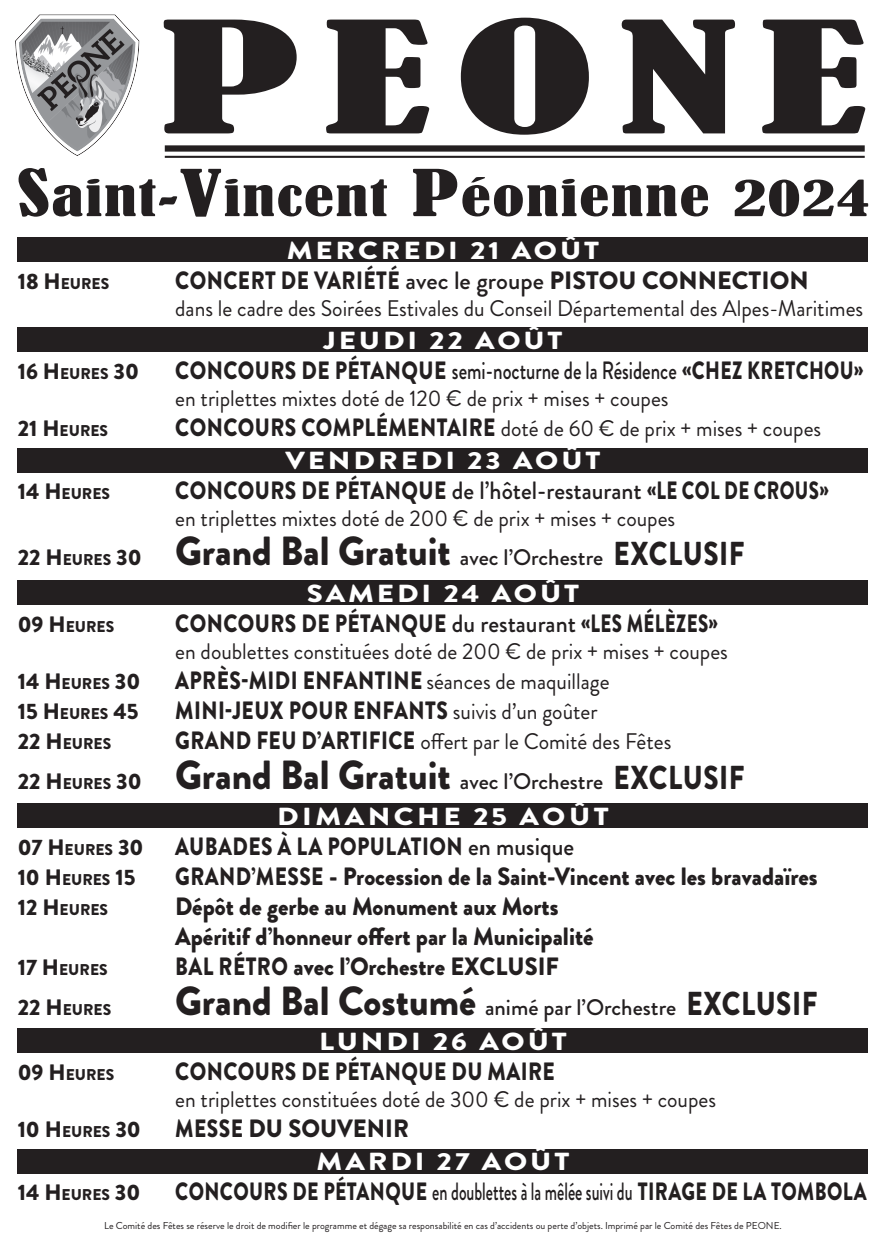
<style>
.page{position:relative;width:886px;height:1241px;background:#fff}
.page>*{position:absolute;margin:0;border:0;box-sizing:border-box;transform-origin:0 0}
.t1{font:condensed 144.38px "Bernard";letter-spacing:.08em;color:#231f20;scale:1.82 1}
.t2{font:condensed 46.19px "Bernard";letter-spacing:.02em;color:#231f20;scale:1.46 1}
.t3{font:900 40.62px "Brandon Grotesque";color:#231f20;scale:.95 1}
.t4{font:900 25px "Brandon Grotesque";letter-spacing:.02em;color:#231f20;scale:.84 1}
.t5{font:900 25px "Brandon Grotesque";color:#231f20;scale:.84 1}
.t6{font:900 25px/30px "Brandon Grotesque";color:#231f20;scale:.95 1}
.t7{font:900 25px "Brandon Grotesque";letter-spacing:.02em;color:#231f20;scale:.78 1}
.t8{font:900 24.69px "Brandon Grotesque";letter-spacing:.1em;color:#fff;scale:1.19 1}
.t9{font:900 24.69px "Brandon Grotesque";letter-spacing:.12em;color:#fff;scale:1.19 1}
.t10{font:22.5px "Brandon Grotesque";color:#231f20;scale:.96 1}
.t11{font:500 22.5px "Brandon Grotesque";color:#231f20}
.t12{font:900 22.25px "Brandon Grotesque";color:#231f20}
.t13{font:900 15.56px "Brandon Grotesque";color:#231f20}
.t14{font:10px "Brandon Grotesque";color:#231f20}
.s1{font-size:60px}
.s2{font-size:22.25px}
.s3{font-weight:500}
.s4{font-size:15.56px}
.s5{font-weight:900;font-size:25px}
.s6{font-weight:500;font-size:22.5px}
.s7{font-size:33.12px}
.s8{font-weight:400;font-size:22.5px}
.s9{font-weight:900;font-size:40.62px}
.s10{font-weight:900;font-size:33.12px}
</style>
<div class="page">
<img style="left:15px;top:14px;width:125px;height:142px">
<div style="left:18px;top:237px;width:850px;height:25px;background:#231f20"></div>
<div style="left:18px;top:1148px;width:850px;height:25px;background:#231f20"></div>
<div style="left:18px;top:1028px;width:850px;height:24px;background:#231f20"></div>
<div style="left:18px;top:327px;width:850px;height:25px;background:#231f20"></div>
<div style="left:18px;top:448px;width:850px;height:25px;background:#231f20"></div>
<div style="left:18px;top:579px;width:850px;height:25px;background:#231f20"></div>
<div style="left:18px;top:803px;width:850px;height:25px;background:#231f20"></div>
<hr style="left:165px;top:156px;width:700px;height:2px;background:#231f20">
<div style="left:165px;top:145px;width:700px;height:7px;background:#231f20"></div>
<h1 class="t1" style="left:159px;top:-6px;width:391px">PEONE</h1>
<h2 class="t2" style="left:17px;top:171px;width:585px"><span class="s1">S</span>aint-<span class="s1">V</span>incent <span class="s1">P</span>éonienne 2024</h2>
<p class="t8" style="left:287px;top:232px;width:264px">MERCREDI 21 AOÛT</p>
<p class="t13" style="left:18px;top:272px;width:93px"><span class="s2">18 H</span>EURES</p>
<p class="t5" style="left:175px;top:262px;width:755px">CONCERT DE VARIÉTÉ <span class="s3">avec le groupe</span> PISTOU CONNECTION</p>
<p class="t10" style="left:175px;top:292px;width:718px">dans le cadre des Soirées Estivales du Conseil Départemental des Alpes-Maritimes</p>
<p class="t8" style="left:323px;top:323px;width:203px">JEUDI 22 AOÛT</p>
<p class="t12" style="left:18px;top:355px;width:123px">16 H<span class="s4">EURES</span> 30</p>
<p class="t4" style="left:175px;top:352px;width:821px">CONCOURS DE PÉTANQUE <span class="s3">semi-nocturne de la Résidence</span> «CHEZ KRETCHOU»</p>
<p class="t10" style="left:175px;top:383px;width:515px">en triplettes mixtes doté de 120 € de prix + mises + coupes</p>
<p class="t13" style="left:18px;top:419px;width:92px"><span class="s2">21 H</span>EURES</p>
<p class="t10" style="left:175px;top:413px;width:674px"><span class="s5">CONCOURS COMPLÉMENTAIRE</span> doté de 60 € de prix + mises + coupes</p>
<p class="t8" style="left:285px;top:442px;width:266px">VENDREDI 23 AOÛT</p>
<p class="t13" style="left:18px;top:482px;width:94px"><span class="s2">14 H</span>EURES</p>
<p class="t4" style="left:175px;top:472px;width:779px">CONCOURS DE PÉTANQUE <span class="s3">de l’hôtel-restaurant</span> «LE COL DE CROUS»</p>
<p class="t10" style="left:175px;top:502px;width:522px">en triplettes mixtes doté de 200 € de prix + mises + coupes</p>
<h3 class="t3" style="left:18px;top:522px;width:766px"><span class="s2">22 H</span><span class="s4">EURES</span> <span class="s2">30</span> Grand Bal Gratuit <span class="s6">avec l’Orchestre</span> <span class="s7">EXCLUSIF</span></h3>
<p class="t8" style="left:307px;top:576px;width:230px">SAMEDI 24 AOÛT</p>
<p class="t13" style="left:18px;top:615px;width:98px"><span class="s2">09 H</span>EURES</p>
<p class="t4" style="left:175px;top:605px;width:648px">CONCOURS DE PÉTANQUE <span class="s3">du restaurant</span> «LES MÉLÈZES»</p>
<p class="t10" style="left:175px;top:635px;width:577px">en doublettes constituées doté de 200 € de prix + mises + coupes</p>
<p class="t12" style="left:18px;top:665px;width:124px">14 H<span class="s4">EURES</span> 30</p>
<p class="t4" style="left:175px;top:662px;width:519px">APRÈS-MIDI ENFANTINE <span class="s8">séances de maquillage</span></p>
<p class="t12" style="left:18px;top:695px;width:122px">15 H<span class="s4">EURES</span> 45</p>
<p class="t4" style="left:175px;top:692px;width:504px">MINI-JEUX POUR ENFANTS <span class="s8">suivis d’un goûter</span></p>
<p class="t13" style="left:18px;top:732px;width:95px"><span class="s2">22 H</span>EURES</p>
<p class="t10" style="left:175px;top:725px;width:518px"><span class="s5">GRAND FEU D’ARTIFICE</span> offert par le Comité des Fêtes</p>
<h3 class="t3" style="left:18px;top:746px;width:766px"><span class="s2">22 H</span><span class="s4">EURES</span> <span class="s2">30</span> Grand Bal Gratuit <span class="s6">avec l’Orchestre</span> <span class="s7">EXCLUSIF</span></h3>
<p class="t9" style="left:277px;top:798px;width:280px">DIMANCHE 25 AOÛT</p>
<p class="t12" style="left:18px;top:831px;width:127px">07 H<span class="s4">EURES</span> 30</p>
<p class="t4" style="left:175px;top:828px;width:476px">AUBADES À LA POPULATION <span class="s3">en musique</span></p>
<p class="t12" style="left:18px;top:861px;width:119px">10 H<span class="s4">EURES</span> 15</p>
<p class="t5" style="left:175px;top:858px;width:766px">GRAND’MESSE - Procession de la Saint-Vincent avec les bravadaïres</p>
<p class="t13" style="left:18px;top:898px;width:92px"><span class="s2">12 H</span>EURES</p>
<p class="t6" style="left:175px;top:891px;width:442px">Dépôt de gerbe au Monument aux Morts<br>Apéritif d’honneur offert par la Municipalité</p>
<p class="t13" style="left:18px;top:958px;width:91px"><span class="s2">17 H</span>EURES</p>
<p class="t5" style="left:175px;top:948px;width:458px">BAL RÉTRO avec l’Orchestre EXCLUSIF</p>
<p class="t13" style="left:18px;top:998px;width:95px"><span class="s2">22 H</span>EURES</p>
<p class="t11" style="left:175px;top:991px;width:644px"><span class="s9">Grand Bal Costumé</span> animé par l’Orchestre <span class="s10">EXCLUSIF</span></p>
<p class="t8" style="left:319px;top:1023px;width:210px">LUNDI 26 AOÛT</p>
<p class="t13" style="left:18px;top:1063px;width:98px"><span class="s2">09 H</span>EURES</p>
<p class="t4" style="left:175px;top:1053px;width:453px">CONCOURS DE PÉTANQUE DU MAIRE</p>
<p class="t10" style="left:175px;top:1083px;width:565px">en triplettes constituées doté de 300 € de prix + mises + coupes</p>
<p class="t12" style="left:18px;top:1113px;width:125px">10 H<span class="s4">EURES</span> 30</p>
<p class="t5" style="left:175px;top:1110px;width:280px">MESSE DU SOUVENIR</p>
<p class="t8" style="left:317px;top:1143px;width:214px">MARDI 27 AOÛT</p>
<p class="t12" style="left:18px;top:1176px;width:124px">14 H<span class="s4">EURES</span> 30</p>
<p class="t7" style="left:175px;top:1173px;width:888px">CONCOURS DE PÉTANQUE <span class="s3">en doublettes à la mêlée suivi du</span> TIRAGE DE LA TOMBOLA</p>
<p class="t14" style="left:104px;top:1217px;width:679px">Le Comité des Fêtes se réserve le droit de modifier le programme et dégage sa responsabilité en cas d’accidents ou perte d’objets. Imprimé par le Comité des Fêtes de PEONE.</p>
</div>
